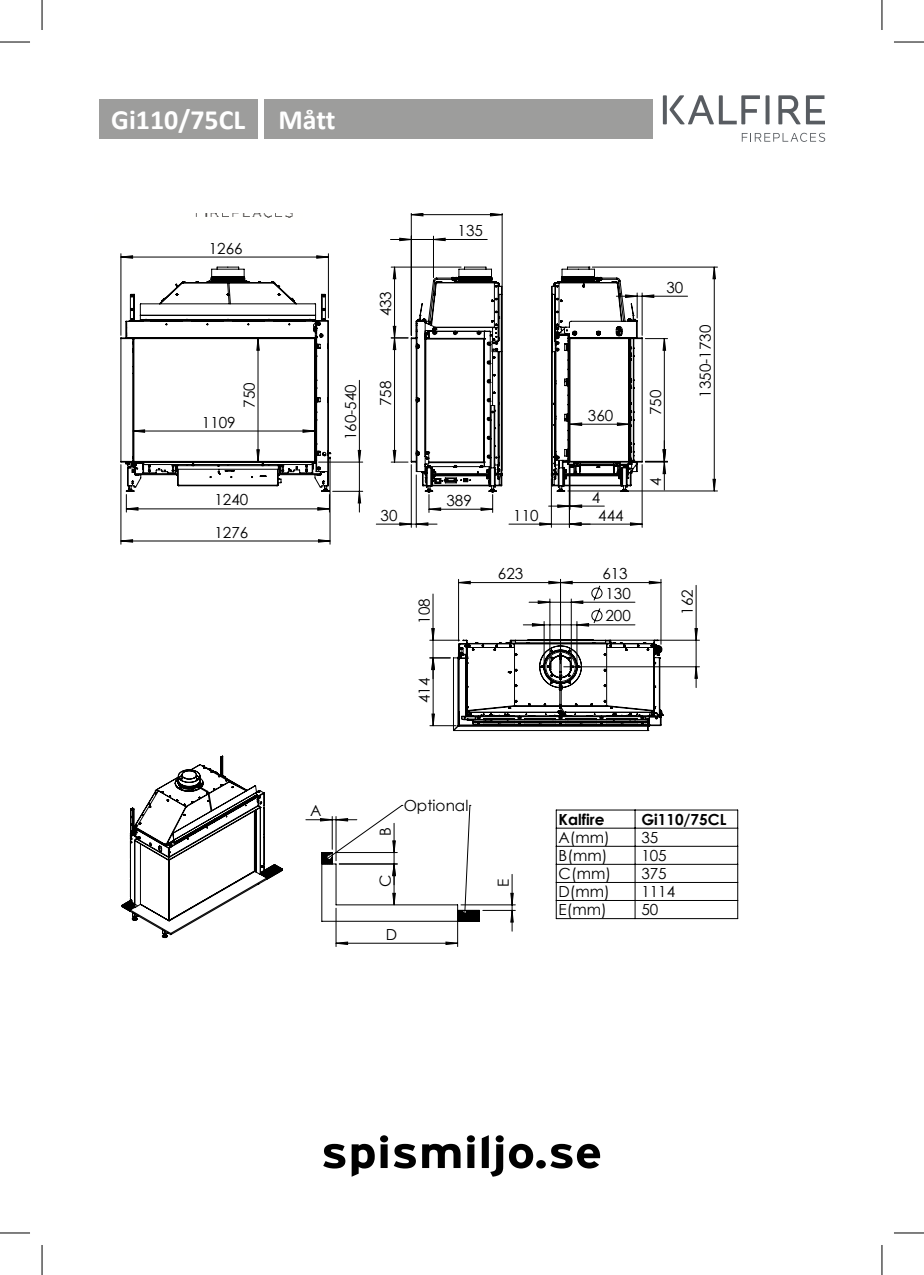
<style>
.page{position:relative;width:924px;height:1275px;background:#fff}
.page>*{position:absolute;margin:0;border:0;box-sizing:border-box;transform-origin:0 0}
.t1{font:700 28px "Calibri";color:#fff}
.t2{font:15.2px/19.4px "Century Gothic";color:#000}
.t3{font:700 15.2px "Century Gothic";color:#000}
</style>
<div class="page">
<div style="left:264px;top:99px;width:389px;height:39px;background:#9d9d9c"></div>
<div style="left:99px;top:99px;width:158px;height:39px;background:#9d9d9c"></div>
<svg style="left:765px;top:95px;width:4px;height:29px"></svg>
<svg style="left:662px;top:95px;width:4px;height:29px"></svg>
<svg style="left:669px;top:95px;width:90px;height:29px"></svg>
<svg style="left:778px;top:95px;width:46px;height:29px"></svg>
<svg style="left:741px;top:133px;width:83px;height:9px"></svg>
<img style="left:195px;top:213px;width:98px;height:5px">
<svg style="left:737px;top:810px;width:1px;height:108px"></svg>
<hr style="left:634px;top:809px;width:103px;height:1px;background:#000">
<hr style="left:634px;top:828px;width:103px;height:1px;background:#000">
<hr style="left:634px;top:846px;width:103px;height:1px;background:#000">
<hr style="left:634px;top:864px;width:103px;height:1px;background:#000">
<hr style="left:634px;top:882px;width:103px;height:1px;background:#000">
<hr style="left:634px;top:900px;width:103px;height:1px;background:#000">
<hr style="left:556px;top:918px;width:78px;height:1px;background:#000">
<hr style="left:634px;top:918px;width:103px;height:1px;background:#000">
<svg style="left:453px;top:731px;width:182px;height:182px"></svg>
<hr style="left:328px;top:254px;width:1px;height:64px;background:#000">
<hr style="left:120px;top:254px;width:1px;height:81px;background:#000">
<hr style="left:120px;top:464px;width:1px;height:80px;background:#000">
<hr style="left:641px;top:296px;width:46px;height:1px;background:#000">
<hr style="left:660px;top:579px;width:1px;height:65px;background:#000">
<hr style="left:567px;top:490px;width:150px;height:1px;background:#000">
<hr style="left:592px;top:267px;width:125px;height:1px;background:#000">
<hr style="left:608px;top:640px;width:91px;height:1px;background:#000">
<hr style="left:563px;top:666px;width:136px;height:1px;background:#000">
<hr style="left:457px;top:913px;width:1px;height:33px;background:#000">
<hr style="left:335px;top:908px;width:1px;height:38px;background:#000">
<svg style="left:121px;top:256px;width:522px;height:286px"></svg>
<svg style="left:712px;top:266px;width:3px;height:225px"></svg>
<svg style="left:357px;top:450px;width:4px;height:62px"></svg>
<svg style="left:399px;top:213px;width:182px;height:312px"></svg>
<svg style="left:120px;top:266px;width:211px;height:226px"></svg>
<svg style="left:391px;top:266px;width:112px;height:246px"></svg>
<svg style="left:550px;top:266px;width:117px;height:226px"></svg>
<svg style="left:429px;top:580px;width:268px;height:151px"></svg>
<svg style="left:121px;top:755px;width:394px;height:190px"></svg>
<svg style="left:323px;top:1143px;width:22px;height:25px"></svg>
<svg style="left:351px;top:1143px;width:23px;height:33px"></svg>
<svg style="left:380px;top:1135px;width:35px;height:33px"></svg>
<svg style="left:422px;top:1143px;width:38px;height:25px"></svg>
<svg style="left:466px;top:1135px;width:8px;height:33px"></svg>
<svg style="left:481px;top:1135px;width:119px;height:41px"></svg>
<hr style="left:0;top:42px;width:30px;height:1px;background:#000">
<hr style="left:893px;top:42px;width:30px;height:1px;background:#000">
<hr style="left:0;top:1232px;width:30px;height:1px;background:#000">
<hr style="left:893px;top:1232px;width:30px;height:1px;background:#000">
<hr style="left:42px;top:0;width:1px;height:30px;background:#000">
<hr style="left:42px;top:1245px;width:1px;height:30px;background:#000">
<hr style="left:881px;top:0;width:1px;height:30px;background:#000">
<hr style="left:881px;top:1245px;width:1px;height:30px;background:#000">
<h1 class="t1" style="left:111px;top:100px;width:226px">Gi110/75CL Mått</h1>
<p class="t2" style="left:209px;top:238px;width:35px">1266</p>
<p class="t2" style="left:202px;top:412px;width:35px">1109</p>
<p class="t2" style="left:239px;top:408px;width:27px;rotate:-90deg">750</p>
<p class="t2" style="left:340px;top:440px;width:57px;rotate:-90deg">160-540</p>
<p class="t2" style="left:214px;top:490px;width:35px">1240</p>
<p class="t2" style="left:214px;top:522px;width:35px">1276</p>
<p class="t2" style="left:375px;top:316px;width:27px;rotate:-90deg">433</p>
<p class="t2" style="left:375px;top:406px;width:27px;rotate:-90deg">758</p>
<p class="t2" style="left:457px;top:221px;width:27px">135</p>
<p class="t2" style="left:587px;top:405px;width:27px">360</p>
<p class="t2" style="left:666px;top:277px;width:18px">30</p>
<p class="t2" style="left:645px;top:415px;width:27px;rotate:-90deg">750</p>
<p class="t2" style="left:695px;top:398px;width:74px;rotate:-90deg">1350-1730</p>
<p class="t2" style="left:380px;top:505px;width:18px">30</p>
<p class="t2" style="left:446px;top:490px;width:27px">389</p>
<p class="t2" style="left:414px;top:623px;width:27px;rotate:-90deg">108</p>
<p class="t2" style="left:414px;top:703px;width:27px;rotate:-90deg">414</p>
<p class="t2" style="left:591px;top:487px;width:10px">4</p>
<p class="t2" style="left:513px;top:505px;width:27px">110</p>
<p class="t2" style="left:598px;top:505px;width:27px">444</p>
<p class="t2" style="left:497px;top:564px;width:27px">623</p>
<p class="t2" style="left:602px;top:564px;width:30px">613<br>130</p>
<p class="t2" style="left:605px;top:606px;width:27px">200</p>
<p class="t2" style="left:645px;top:486px;width:10px;rotate:-90deg">4</p>
<p class="t2" style="left:677px;top:615px;width:27px;rotate:-90deg">162</p>
<p class="t2" style="left:310px;top:801px;width:13px">A</p>
<p class="t2" style="left:375px;top:836px;width:10px;rotate:-90deg">B</p>
<p class="t2" style="left:403px;top:795px;width:66px">Optional</p>
<p class="t2" style="left:375px;top:887px;width:14px;rotate:-90deg">C</p>
<p class="t2" style="left:386px;top:924px;width:13px">D</p>
<p class="t2" style="left:493px;top:886px;width:10px;rotate:-90deg">E</p>
<p class="t3" style="left:558px;top:807px;width:47px">Kalfire</p>
<p class="t3" style="left:641px;top:807px;width:86px">Gi110/75CL</p>
<p class="t2" style="left:558px;top:827px;width:53px">A(mm)</p>
<p class="t2" style="left:641px;top:827px;width:18px">35</p>
<p class="t2" style="left:558px;top:845px;width:50px">B(mm)</p>
<p class="t2" style="left:641px;top:845px;width:27px">105</p>
<p class="t2" style="left:558px;top:863px;width:54px">C(mm)</p>
<p class="t2" style="left:641px;top:863px;width:27px">375</p>
<p class="t2" style="left:558px;top:881px;width:53px">D(mm)</p>
<p class="t2" style="left:641px;top:881px;width:35px">1114</p>
<p class="t2" style="left:558px;top:899px;width:50px">E(mm)</p>
<p class="t2" style="left:641px;top:899px;width:18px">50</p>
</div>
